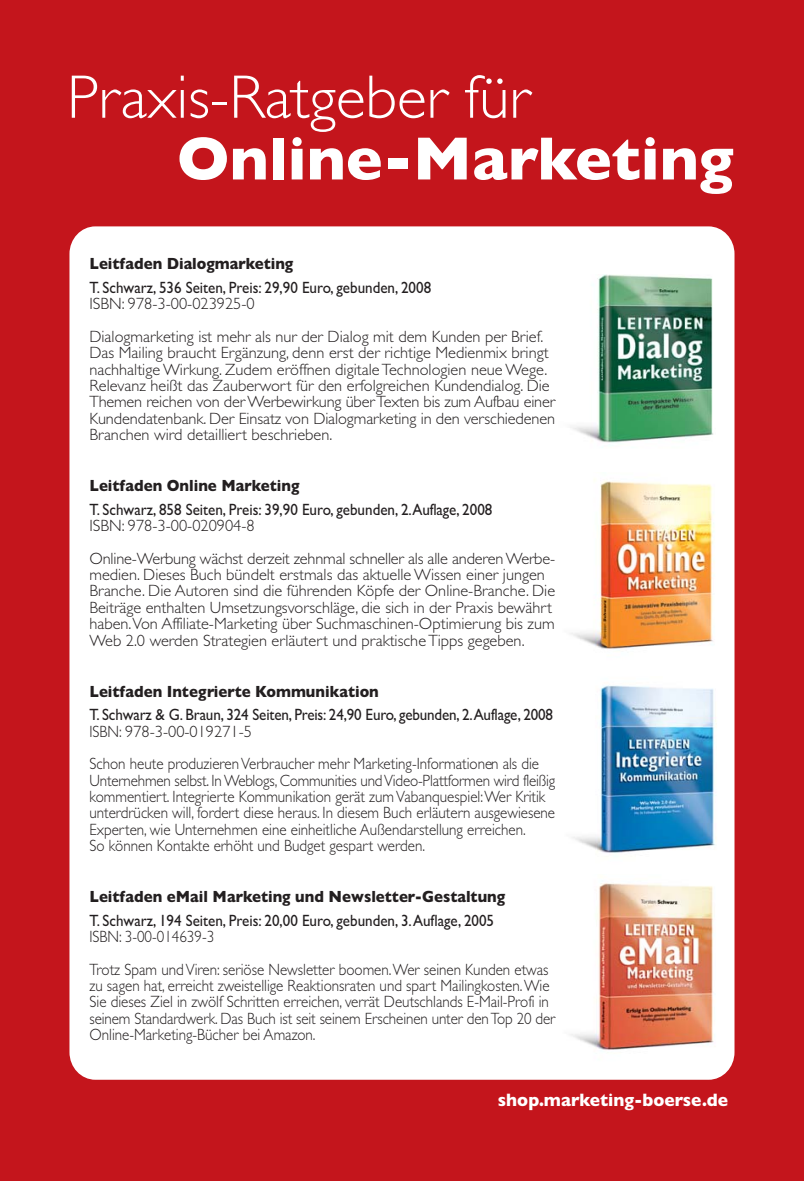
<style>
.page{position:relative;width:804px;height:1181px;background:#c4151c}
.page>*{position:absolute;margin:0;border:0;box-sizing:border-box;transform-origin:0 0}
.t1{font:300 61.77px "Gill Sans";color:#fff}
.t2{font:700 61.77px "Gill Sans";color:#fff}
.t3{font:700 18.2px "Gill Sans";color:#fff;scale:.95 1}
.t4{font:300 16.28px/16.3px "Gill Sans";color:#231f20}
.t5{font:300 16.28px/16.3px "Gill Sans";color:#231f20;scale:.92 1}
.t6{font:16.28px "Gill Sans";color:#231f20;scale:.92 1}
.t7{font:700 16.28px "Gill Sans";color:#231f20;scale:.92 1}
</style>
<div class="page">
<div style="left:69px;top:226px;width:665px;height:853px;background:#fff;border-radius:27px"></div>
<img style="left:570px;top:883px;width:144px;height:167px">
<img style="left:572px;top:685px;width:144px;height:168px">
<img style="left:570px;top:275px;width:143px;height:171px">
<img style="left:570px;top:479px;width:143px;height:170px">
<h1 class="t1" style="left:67px;top:76px;width:464px">Praxis-Ratgeber für</h1>
<h1 class="t2" style="left:177px;top:137px;width:558px">Online-Marketing</h1>
<p class="t7" style="left:89px;top:258px;width:223px">Leitfaden Dialogmarketing</p>
<p class="t6" style="left:89px;top:282px;width:373px">T. Schwarz, 536 Seiten, Preis: 29,90 Euro, gebunden, 2008</p>
<p class="t4" style="left:89px;top:289px;width:455px;line-height:32.7px">ISBN: 978-3-00-023925-0<br>Dialogmarketing ist mehr als nur der Dialog mit dem Kunden per Brief.</p>
<p class="t4" style="left:89px;top:346px;width:467px">Das Mailing braucht Ergänzung, denn erst der richtige Medienmix bringt nachhaltige Wirkung. Zudem eröffnen digitale Technologien neue Wege.<br>Relevanz heißt das Zauberwort für den erfolgreichen Kundendialog. Die Themen reichen von der Werbewirkung über Texten bis zum Aufbau einer Kundendatenbank. Der Einsatz von Dialogmarketing in den verschiedenen Branchen wird detailliert beschrieben.</p>
<p class="t7" style="left:89px;top:480px;width:230px">Leitfaden Online Marketing</p>
<p class="t6" style="left:89px;top:503px;width:439px">T. Schwarz, 858 Seiten, Preis: 39,90 Euro, gebunden, 2.Auflage, 2008</p>
<p class="t4" style="left:89px;top:511px;width:467px;line-height:32.7px">ISBN: 978-3-00-020904-8<br>Online-Werbung wächst derzeit zehnmal schneller als alle anderen Werbe-</p>
<p class="t4" style="left:89px;top:568px;width:467px">medien. Dieses Buch bündelt erstmals das aktuelle Wissen einer jungen Branche. Die Autoren sind die führenden Köpfe der Online-Branche. Die Beiträge enthalten Umsetzungsvorschläge, die sich in der Praxis bewährt haben.Von Affiliate-Marketing über Suchmaschinen-Optimierung bis zum Web 2.0 werden Strategien erläutert und praktische Tipps gegeben.</p>
<p class="t7" style="left:89px;top:685px;width:316px">Leitfaden Integrierte Kommunikation</p>
<p class="t6" style="left:89px;top:709px;width:505px">T. Schwarz &amp; G. Braun, 324 Seiten, Preis: 24,90 Euro, gebunden, 2.Auflage, 2008</p>
<p class="t5" style="left:89px;top:716px;width:490px;line-height:32.7px">ISBN: 978-3-00-019271-5<br>Schon heute produzieren Verbraucher mehr Marketing-Informationen als die</p>
<p class="t5" style="left:89px;top:774px;width:508px">Unternehmen selbst. In Weblogs, Communities und Video-Plattformen wird fleißig kommentiert. Integrierte Kommunikation gerät zum Vabanquespiel: Wer Kritik unterdrücken will, fordert diese heraus. In diesem Buch erläutern ausgewiesene Experten, wie Unternehmen eine einheitliche Außendarstellung erreichen.<br>So können Kontakte erhöht und Budget gespart werden.</p>
<p class="t7" style="left:89px;top:891px;width:453px">Leitfaden eMail Marketing und Newsletter-Gestaltung</p>
<p class="t6" style="left:89px;top:914px;width:441px">T. Schwarz, 194 Seiten, Preis: 20,00 Euro, gebunden, 3. Auflage, 2005</p>
<p class="t5" style="left:89px;top:922px;width:500px;line-height:32.7px">ISBN: 3-00-014639-3<br>Trotz Spam und Viren: seriöse Newsletter boomen. Wer seinen Kunden etwas</p>
<p class="t5" style="left:89px;top:979px;width:508px">zu sagen hat, erreicht zweistellige Reaktionsraten und spart Mailingkosten. Wie Sie dieses Ziel in zwölf Schritten erreichen, verrät Deutschlands E-Mail-Profi in seinem Standardwerk. Das Buch ist seit seinem Erscheinen unter den Top 20 der Online-Marketing-Bücher bei Amazon.</p>
<p class="t3" style="left:498px;top:1093px;width:244px">shop.marketing-boerse.de</p>
</div>
